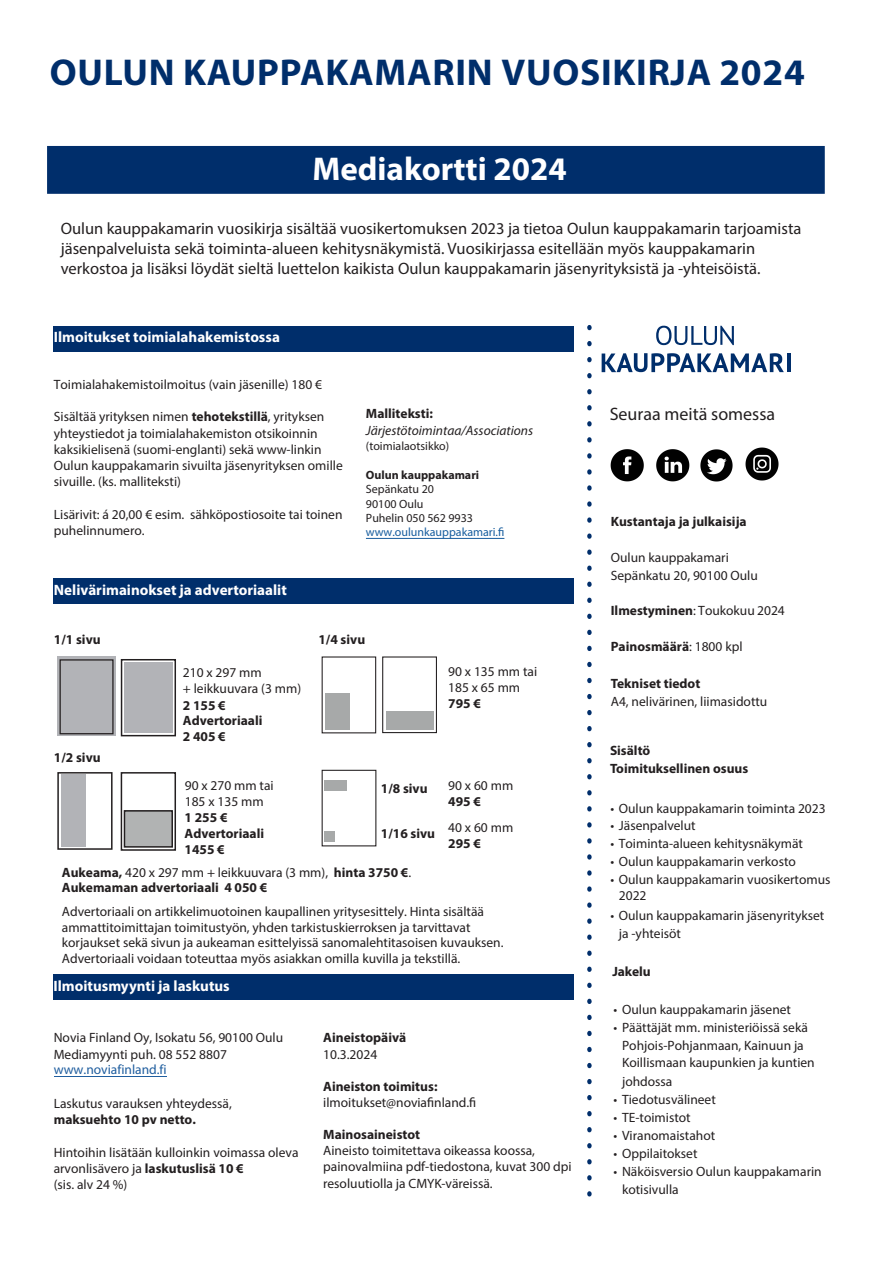
<style>
.page{position:relative;width:893px;height:1263px;background:#fff}
.page>*{position:absolute;margin:0;border:0;box-sizing:border-box;transform-origin:0 0}
.t1{font:700 37.5px "Myriad Pro";letter-spacing:.02em;color:#002e6b}
.t2{font:700 33px "Myriad Pro";color:#fff}
.t3{font:18px "Myriad Pro";color:#231f20}
.t4{font:16.5px/19.8px "Myriad Pro";color:#231f20}
.t5{font:700 15px "Myriad Pro";color:#fff}
.t6{font:13.5px/16.2px "Myriad Pro";color:#231f20}
.t7{font:700 13.5px/15.9px "Myriad Pro";color:#231f20}
.t8{font:italic 13.5px "Myriad Pro";color:#231f20}
.t9{font:13.5px "Myriad Pro";color:#205e9f}
.t10{font:12px/14.2px "Myriad Pro";color:#231f20}
.t11{font:12px "Myriad Pro";color:#175d9e}
.t12{font:700 12px "Myriad Pro";color:#231f20}
.s1{font-weight:700}
.s2{font-weight:400}
</style>
<div class="page">
<div style="left:53px;top:974px;width:521px;height:26px;background:#002e6b"></div>
<div style="left:53px;top:578px;width:521px;height:26px;background:#002e6b"></div>
<div style="left:53px;top:326px;width:521px;height:25px;background:#002e6b"></div>
<div style="left:47px;top:146px;width:778px;height:48px;background:#002e6b;border:2px solid #002e6b"></div>
<svg style="left:587px;top:327px;width:5px;height:870px"></svg>
<hr style="left:54px;top:1076px;width:113px;height:1px;background:#205e9f">
<hr style="left:787px;top:353px;width:4px;height:19px;background:#002e6b">
<svg style="left:602px;top:353px;width:182px;height:19px"></svg>
<svg style="left:656px;top:326px;width:78px;height:19px"></svg>
<svg style="left:57px;top:656px;width:59px;height:80px"></svg>
<div style="left:60px;top:660px;width:53px;height:74px;background:#b2b3b7"></div>
<div style="left:60px;top:659px;width:54px;height:75px;border:1px solid #231f20"></div>
<div style="left:121px;top:659px;width:55px;height:77px;border:2px solid #231f20"></div>
<div style="left:124px;top:663px;width:49px;height:70px;background:#b2b3b7"></div>
<div style="left:57px;top:772px;width:56px;height:78px;border:2px solid #231f20"></div>
<div style="left:61px;top:774px;width:25px;height:73px;background:#b2b3b7"></div>
<div style="left:121px;top:772px;width:55px;height:79px;border:2px solid #231f20"></div>
<div style="left:124px;top:811px;width:48px;height:36px;background:#b1b3b3"></div>
<div style="left:124px;top:810px;width:49px;height:38px;border:2px solid #231f20"></div>
<div style="left:322px;top:656px;width:54px;height:77px;border:1px solid #231f20"></div>
<div style="left:325px;top:694px;width:24px;height:36px;background:#a7a9a9"></div>
<div style="left:382px;top:656px;width:55px;height:77px;border:1px solid #231f20"></div>
<div style="left:386px;top:711px;width:48px;height:19px;background:#a7a9a9"></div>
<div style="left:324px;top:780px;width:23px;height:10px;background:#a7a9a9"></div>
<hr style="left:366px;top:538px;width:138px;height:1px;background:#175d9e">
<img style="left:610px;top:449px;width:34px;height:33px">
<img style="left:656px;top:449px;width:34px;height:33px">
<img style="left:700px;top:449px;width:33px;height:33px">
<img style="left:745px;top:447px;width:34px;height:34px">
<div style="left:324px;top:831px;width:11px;height:10px;background:#a7a9a9"></div>
<h1 class="t1" style="left:50px;top:48px;width:756px">OULUN KAUPPAKAMARIN VUOSIKIRJA 2024</h1>
<h2 class="t2" style="left:313px;top:148px;width:256px">Mediakortti 2024</h2>
<p class="t4" style="left:61px;top:218px;width:742px">Oulun kauppakamarin vuosikirja sisältää vuosikertomuksen 2023 ja tietoa Oulun kauppakamarin tarjoamista jäsenpalveluista sekä toiminta-alueen kehitysnäkymistä. Vuosikirjassa esitellään myös kauppakamarin verkostoa ja lisäksi löydät sieltä luettelon kaikista Oulun kauppakamarin jäsenyrityksistä ja -yhteisöistä.</p>
<p class="t5" style="left:54px;top:327px;width:228px">Ilmoitukset toimialahakemistossa</p>
<p class="t6" style="left:54px;top:376px;width:270px">Toimialahakemistoilmoitus (vain jäsenille) 180 €</p>
<p class="t6" style="left:54px;top:408px;width:290px">Sisältää yrityksen nimen <span class="s1">tehotekstillä</span>, yrityksen yhteystiedot ja toimialahakemiston otsikoinnin kaksikielisenä (suomi-englanti) sekä www-linkin Oulun kauppakamarin sivuilta jäsenyrityksen omille sivuille. (ks. malliteksti)</p>
<p class="t6" style="left:54px;top:506px;width:290px">Lisärivit: á 20,00 € esim. sähköpostiosoite tai toinen puhelinnumero.</p>
<p class="t7" style="left:366px;top:405px;width:69px">Malliteksti:</p>
<p class="t8" style="left:366px;top:422px;width:169px">Järjestötoimintaa/Associations</p>
<p class="t10" style="left:366px;top:439px;width:85px">(toimialaotsikko)</p>
<p class="t12" style="left:366px;top:467px;width:115px">Oulun kauppakamari</p>
<p class="t10" style="left:366px;top:482px;width:109px">Sepänkatu 20<br>90100 Oulu<br>Puhelin 050 562 9933</p>
<p class="t11" style="left:366px;top:525px;width:140px">www.oulunkauppakamari.fi</p>
<p class="t5" style="left:54px;top:580px;width:234px">Nelivärimainokset ja advertoriaalit</p>
<p class="t7" style="left:54px;top:631px;width:48px">1/1 sivu</p>
<p class="t7" style="left:54px;top:749px;width:48px">1/2 sivu</p>
<p class="t6" style="left:183px;top:664px;width:120px">210 x 297 mm<br>+ leikkuuvara (3 mm)</p>
<p class="t7" style="left:183px;top:696px;width:81px">2 155 €<br>Advertoriaali<br>2 405 €</p>
<p class="t6" style="left:185px;top:777px;width:90px">90 x 270 mm tai<br>185 x 135 mm</p>
<p class="t7" style="left:185px;top:809px;width:81px">1 255 €<br>Advertoriaali<br>1455 €</p>
<p class="t7" style="left:318px;top:631px;width:48px">1/4 sivu</p>
<p class="t6" style="left:448px;top:663px;width:90px">90 x 135 mm tai<br>185 x 65 mm</p>
<p class="t7" style="left:448px;top:695px;width:34px">795 €</p>
<p class="t7" style="left:381px;top:780px;width:48px">1/8 sivu</p>
<p class="t7" style="left:381px;top:825px;width:56px">1/16 sivu</p>
<p class="t6" style="left:448px;top:777px;width:67px">90 x 60 mm</p>
<p class="t7" style="left:448px;top:793px;width:34px">495 €</p>
<p class="t6" style="left:448px;top:819px;width:67px">40 x 60 mm</p>
<p class="t7" style="left:448px;top:835px;width:34px">295 €</p>
<p class="t7" style="left:62px;top:864px;width:351px">Aukeama, <span class="s2">420 x 297 mm + leikkuuvara (3 mm),</span> hinta 3750 €<span class="s2">.<br></span>Aukemaman advertoriaali 4 050 €</p>
<p class="t6" style="left:62px;top:903px;width:443px;line-height:15.6px">Advertoriaali on artikkelimuotoinen kaupallinen yritysesittely. Hinta sisältää ammattitoimittajan toimitustyön, yhden tarkistuskierroksen ja tarvittavat korjaukset sekä sivun ja aukeaman esittelyissä sanomalehtitasoisen kuvauksen.<br>Advertoriaali voidaan toteuttaa myös asiakkan omilla kuvilla ja tekstillä.</p>
<p class="t5" style="left:53px;top:976px;width:178px">Ilmoitusmyynti ja laskutus</p>
<p class="t6" style="left:54px;top:1029px;width:231px">Novia Finland Oy, Isokatu 56, 90100 Oulu<br>Mediamyynti puh. 08 552 8807</p>
<p class="t9" style="left:54px;top:1061px;width:114px">www.noviafinland.fi</p>
<p class="t6" style="left:54px;top:1095px;width:180px">Laskutus varauksen yhteydessä,</p>
<p class="t7" style="left:54px;top:1111px;width:144px">maksuehto 10 pv netto.</p>
<p class="t6" style="left:54px;top:1144px;width:246px">Hintoihin lisätään kulloinkin voimassa oleva arvonlisävero ja <span class="s1">laskutuslisä 10 €<br></span>(sis. alv 24 %)</p>
<p class="t7" style="left:323px;top:1029px;width:85px">Aineistopäivä</p>
<p class="t6" style="left:323px;top:1046px;width:56px">10.3.2024</p>
<p class="t7" style="left:323px;top:1078px;width:116px">Aineiston toimitus:</p>
<p class="t6" style="left:323px;top:1094px;width:154px">ilmoitukset@noviafinland.fi</p>
<p class="t7" style="left:323px;top:1126px;width:98px">Mainosaineistot</p>
<p class="t6" style="left:323px;top:1142px;width:250px">Aineisto toimitettava oikeassa koossa, painovalmiina pdf-tiedostona, kuvat 300 dpi resoluutiolla ja CMYK-väreissä.</p>
<h3 class="t3" style="left:610px;top:403px;width:167px">Seuraa meitä somessa</h3>
<p class="t7" style="left:611px;top:513px;width:137px">Kustantaja ja julkaisija</p>
<p class="t6" style="left:611px;top:549px;width:149px;line-height:17.7px">Oulun kauppakamari<br>Sepänkatu 20, 90100 Oulu</p>
<p class="t6" style="left:611px;top:602px;width:176px"><span class="s1">Ilmestyminen</span>: Toukokuu 2024</p>
<p class="t7" style="left:611px;top:638px;width:133px">Painosmäärä<span class="s2">: 1800 kpl</span></p>
<p class="t7" style="left:611px;top:675px;width:91px">Tekniset tiedot</p>
<p class="t6" style="left:611px;top:693px;width:158px">A4, nelivärinen, liimasidottu</p>
<p class="t7" style="left:610px;top:741px;width:140px;line-height:18px">Sisältö<br>Toimituksellinen osuus</p>
<p class="t6" style="left:610px;top:800px;width:217px">• Oulun kauppakamarin toiminta 2023</p>
<p class="t6" style="left:610px;top:817px;width:87px">• Jäsenpalvelut</p>
<p class="t6" style="left:610px;top:835px;width:194px">• Toiminta-alueen kehitysnäkymät</p>
<p class="t6" style="left:610px;top:853px;width:187px">• Oulun kauppakamarin verkosto</p>
<p class="t6" style="left:619px;top:871px;width:213px;text-indent:-8px">• Oulun kauppakamarin vuosikertomus<br>2022</p>
<p class="t6" style="left:619px;top:906px;width:207px;line-height:18px;text-indent:-8px">• Oulun kauppakamarin jäsenyritykset ja -yhteisöt</p>
<p class="t7" style="left:612px;top:963px;width:40px">Jakelu</p>
<p class="t6" style="left:614px;top:1001px;width:179px">• Oulun kauppakamarin jäsenet</p>
<p class="t6" style="left:622px;top:1018px;width:194px;line-height:18px;text-indent:-9px">• Päättäjät mm. ministeriöissä sekä<br>Pohjois-Pohjanmaan, Kainuun ja<br>Koillismaan kaupunkien ja kuntien johdossa</p>
<p class="t6" style="left:614px;top:1091px;width:104px">• Tiedotusvälineet</p>
<p class="t6" style="left:614px;top:1109px;width:79px">• TE-toimistot</p>
<p class="t6" style="left:614px;top:1127px;width:103px">• Viranomaistahot</p>
<p class="t6" style="left:614px;top:1145px;width:85px">• Oppilaitokset</p>
<p class="t6" style="left:622px;top:1162px;width:201px;line-height:18px;text-indent:-9px">• Näköisversio Oulun kauppakamarin kotisivulla</p>
</div>
